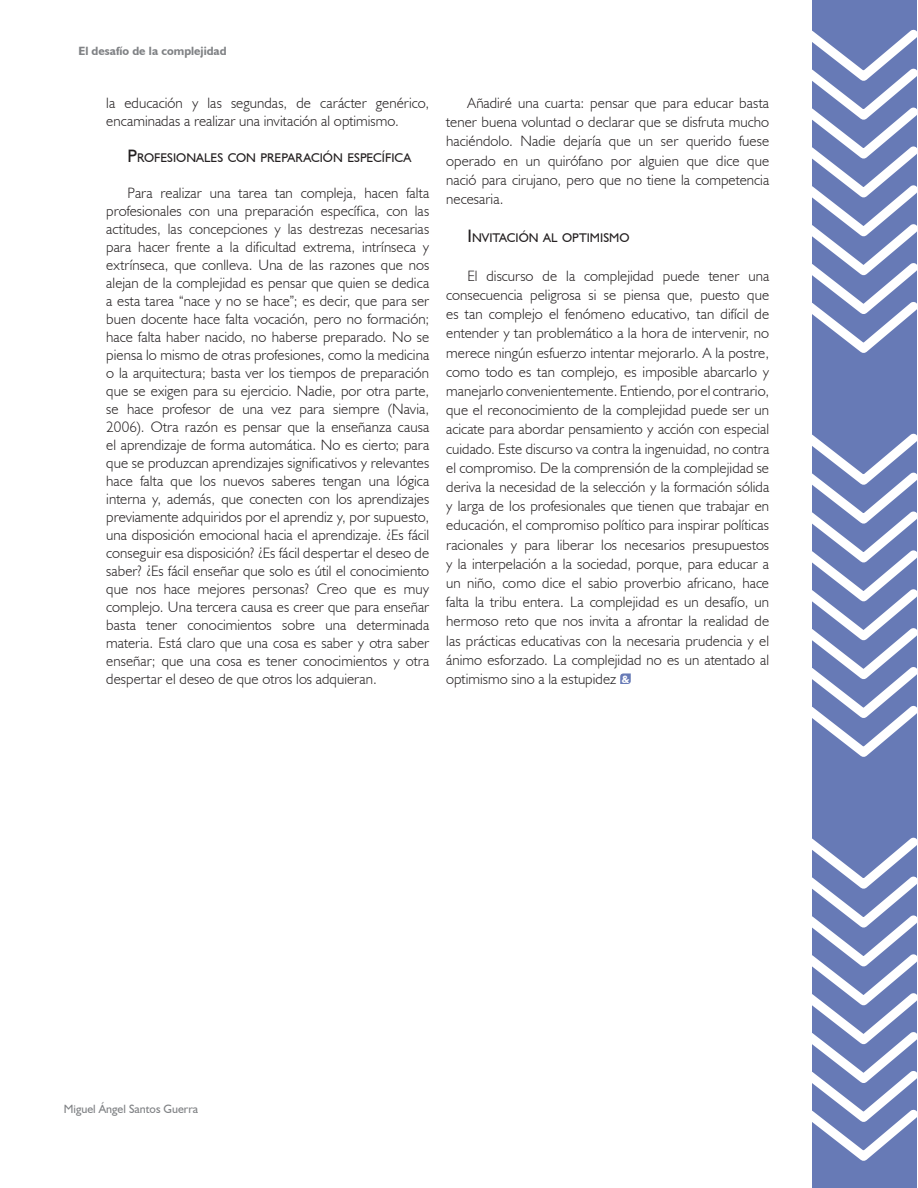
<style>
.page{position:relative;width:918px;height:1188px;background:#fff}
.page>*{position:absolute;margin:0;border:0;box-sizing:border-box;transform-origin:0 0}
.parrafo_lineas_junta{font:300 15px/18px "Humanist 521 BT";letter-spacing:.005em;color:#231f20;text-align:justify}
.parrafo_lectura_norm{font:300 15px/19.2px "Humanist 521 BT";letter-spacing:.005em;color:#231f20}
.subtitulo_2{font:12.6px "Humanist 521 BT";color:#231f20}
.t1{font:700 12px "Humanist 521 BT";color:#808285}
.t2{font:12px "Humanist 521 BT";color:#808285}
.t3{font:700 10.5px "Humanist 521 BT";color:#fff}
.s1{font-size:18px}
</style>
<div class="page">
<div style="left:812px;top:0;width:105px;height:1188px;background:#677ab6"></div>
<svg style="left:812px;top:29px;width:105px;height:324px"></svg>
<svg style="left:812px;top:433px;width:105px;height:324px"></svg>
<svg style="left:812px;top:837px;width:105px;height:324px"></svg>
<svg style="left:620px;top:673px;width:11px;height:11px"></svg>
<p class="t1" style="left:78px;top:43px;width:150px">El desafío de la complejidad</p>
<p class="parrafo_lectura_norm" style="left:106px;top:94px;width:324px;line-height:18px">la educación y las segundas, de carácter genérico, encaminadas a realizar una invitación al optimismo.</p>
<p class="subtitulo_2" style="left:128px;top:150px;width:285px"><span class="s1">P</span>ROFESIONALES CON PREPARACIÓN ESPECÍFICA</p>
<p class="parrafo_lineas_junta" style="left:106px;top:184px;width:324px;text-indent:21px">Para realizar una tarea tan compleja, hacen falta profesionales con una preparación específica, con las actitudes, las concepciones y las destrezas necesarias para hacer frente a la dificultad extrema, intrínseca y extrínseca, que conlleva. Una de las razones que nos alejan de la complejidad es pensar que quien se dedica a esta tarea “nace y no se hace”; es decir, que para ser buen docente hace falta vocación, pero no formación; hace falta haber nacido, no haberse preparado. No se piensa lo mismo de otras profesiones, como la medicina o la arquitectura; basta ver los tiempos de preparación que se exigen para su ejercicio. Nadie, por otra parte, se hace profesor de una vez para siempre (Navia, 2006). Otra razón es pensar que la enseñanza causa el aprendizaje de forma automática. No es cierto; para que se produzcan aprendizajes significativos y relevantes hace falta que los nuevos saberes tengan una lógica interna y, además, que conecten con los aprendizajes previamente adquiridos por el aprendiz y, por supuesto, una disposición emocional hacia el aprendizaje. ¿Es fácil conseguir esa disposición? ¿Es fácil despertar el deseo de saber? ¿Es fácil enseñar que solo es útil el conocimiento que nos hace mejores personas? Creo que es muy complejo. Una tercera causa es creer que para enseñar basta tener conocimientos sobre una determinada materia. Está claro que una cosa es saber y otra saber enseñar; que una cosa es tener conocimientos y otra despertar el deseo de que otros los adquieran.</p>
<p class="parrafo_lineas_junta" style="left:446px;top:93px;width:324px;line-height:19.2px;text-indent:21px">Añadiré una cuarta: pensar que para educar basta tener buena voluntad o declarar que se disfruta mucho haciéndolo. Nadie dejaría que un ser querido fuese operado en un quirófano por alguien que dice que nació para cirujano, pero que no tiene la competencia necesaria.</p>
<p class="subtitulo_2" style="left:468px;top:230px;width:164px"><span class="s1">I</span> NVITACIÓN AL OPTIMISMO</p>
<p class="parrafo_lectura_norm" style="left:446px;top:266px;width:324px;text-align:justify;text-indent:21px">El discurso de la complejidad puede tener una consecuencia peligrosa si se piensa que, puesto que es tan complejo el fenómeno educativo, tan difícil de entender y tan problemático a la hora de intervenir, no merece ningún esfuerzo intentar mejorarlo. A la postre, como todo es tan complejo, es imposible abarcarlo y manejarlo convenientemente. Entiendo, por el contrario, que el reconocimiento de la complejidad puede ser un acicate para abordar pensamiento y acción con especial cuidado. Este discurso va contra la ingenuidad, no contra el compromiso. De la comprensión de la complejidad se deriva la necesidad de la selección y la formación sólida y larga de los profesionales que tienen que trabajar en educación, el compromiso político para inspirar políticas racionales y para liberar los necesarios presupuestos y la interpelación a la sociedad, porque, para educar a un niño, como dice el sabio proverbio africano, hace falta la tribu entera. La complejidad es un desafío, un hermoso reto que nos invita a afrontar la realidad de las prácticas educativas con la necesaria prudencia y el ánimo esforzado. La complejidad no es un atentado al optimismo sino a la estupidez</p>
<p class="t3" style="left:622px;top:672px;width:9px">&amp;</p>
<p class="t2" style="left:64px;top:1101px;width:136px">Miguel Ángel Santos Guerra</p>
</div>
